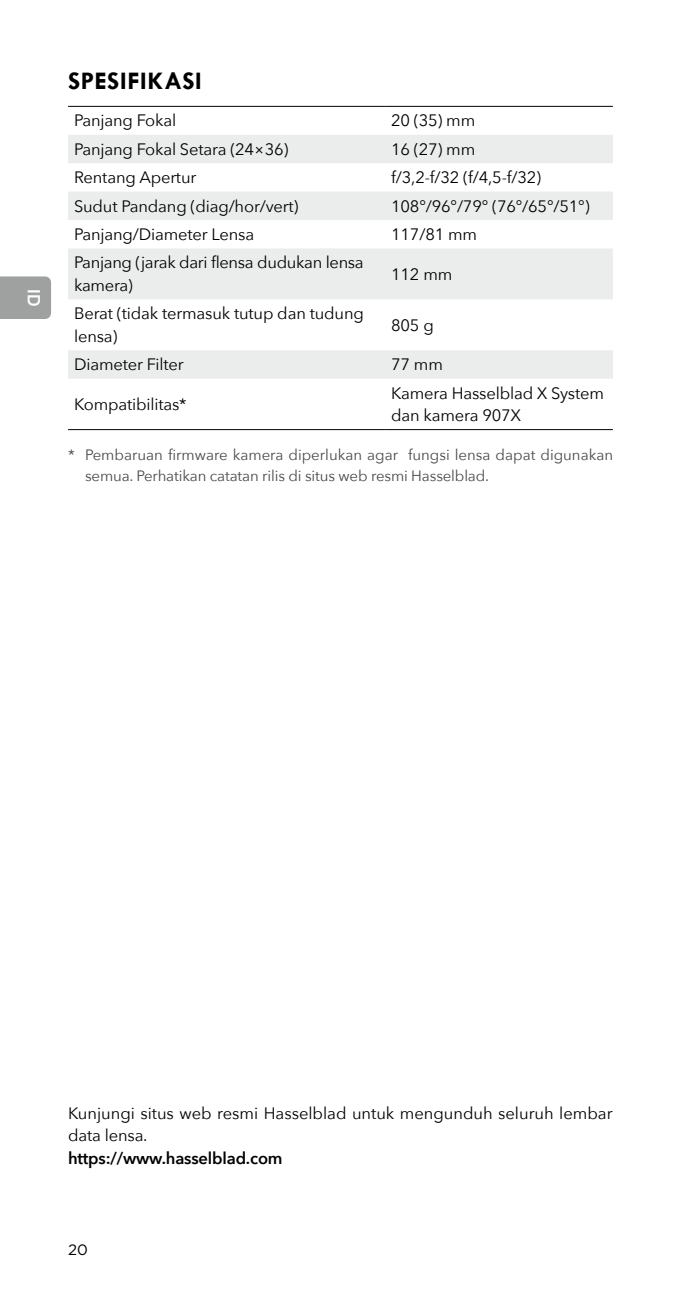
<style>
.page{position:relative;width:681px;height:1310px;background:#fff}
.page>*{position:absolute;margin:0;border:0;box-sizing:border-box;transform-origin:0 0}
.t1{font:700 25.5px "Tw Cen";letter-spacing:.025em;color:#000}
.t2{font:500 17.1px "Helvetica Neue";color:#fff}
.t3{font:16.5px/22.5px "Avenir Next";letter-spacing:-.01em;color:#000}
.t4{font:600 16.5px "Avenir Next";letter-spacing:-.01em;color:#000}
.t5{font:15px/21px "Avenir Next";color:#4c4948}
.t6{font:15px "Gotham";color:#000}
</style>
<div class="page">
<div style="left:0;top:276px;width:51px;height:43px;background:#9fa0a0"></div>
<svg style="left:68px;top:135px;width:544px;height:244px;fill:#ebecec"></svg>
<hr style="left:68px;top:106px;width:317px;height:1px;background:#000">
<hr style="left:385px;top:106px;width:227px;height:1px;background:#000">
<hr style="left:68px;top:429px;width:317px;height:1px;background:#000">
<hr style="left:385px;top:429px;width:227px;height:1px;background:#000">
<p class="t2" style="left:48px;top:289px;width:18px;rotate:90deg">ID</p>
<h1 class="t1" style="left:68px;top:66px;width:135px">SPESIFIKASI</h1>
<p class="t3" style="left:74px;top:109px;width:104px">Panjang Fokal</p>
<p class="t3" style="left:391px;top:109px;width:86px">20 (35) mm</p>
<p class="t3" style="left:74px;top:137px;width:216px">Panjang Fokal Setara (24×36)</p>
<p class="t3" style="left:391px;top:137px;width:86px">16 (27) mm</p>
<p class="t3" style="left:74px;top:165px;width:124px">Rentang Apertur</p>
<p class="t3" style="left:391px;top:165px;width:151px">f/3,2-f/32 (f/4,5-f/32)</p>
<p class="t3" style="left:74px;top:194px;width:226px">Sudut Pandang (diag/hor/vert)</p>
<p class="t3" style="left:391px;top:194px;width:200px">108°/96°/79° (76°/65°/51°)</p>
<p class="t3" style="left:74px;top:222px;width:182px">Panjang/Diameter Lensa</p>
<p class="t3" style="left:391px;top:222px;width:87px">117/81 mm</p>
<p class="t3" style="left:74px;top:251px;width:291px">Panjang (jarak dari flensa dudukan lensa kamera)</p>
<p class="t3" style="left:391px;top:262px;width:63px">112 mm</p>
<p class="t3" style="left:74px;top:302px;width:291px">Berat (tidak termasuk tutup dan tudung lensa)</p>
<p class="t3" style="left:391px;top:313px;width:44px">805 g</p>
<p class="t3" style="left:74px;top:353px;width:111px">Diameter Filter</p>
<p class="t3" style="left:391px;top:353px;width:53px">77 mm</p>
<p class="t3" style="left:74px;top:392px;width:114px">Kompatibilitas*</p>
<p class="t3" style="left:391px;top:381px;width:214px">Kamera Hasselblad X System dan kamera 907X</p>
<p class="t5" style="left:85px;top:443px;width:529px;text-indent:-17px">* Pembaruan firmware kamera diperlukan agar fungsi lensa dapat digunakan semua. Perhatikan catatan rilis di situs web resmi Hasselblad.</p>
<p class="t3" style="left:68px;top:1101px;width:546px">Kunjungi situs web resmi Hasselblad untuk mengunduh seluruh lembar data lensa.</p>
<p class="t4" style="left:68px;top:1144px;width:216px">https://www.hasselblad.com</p>
<p class="t6" style="left:68px;top:1239px;width:21px">20</p>
</div>
